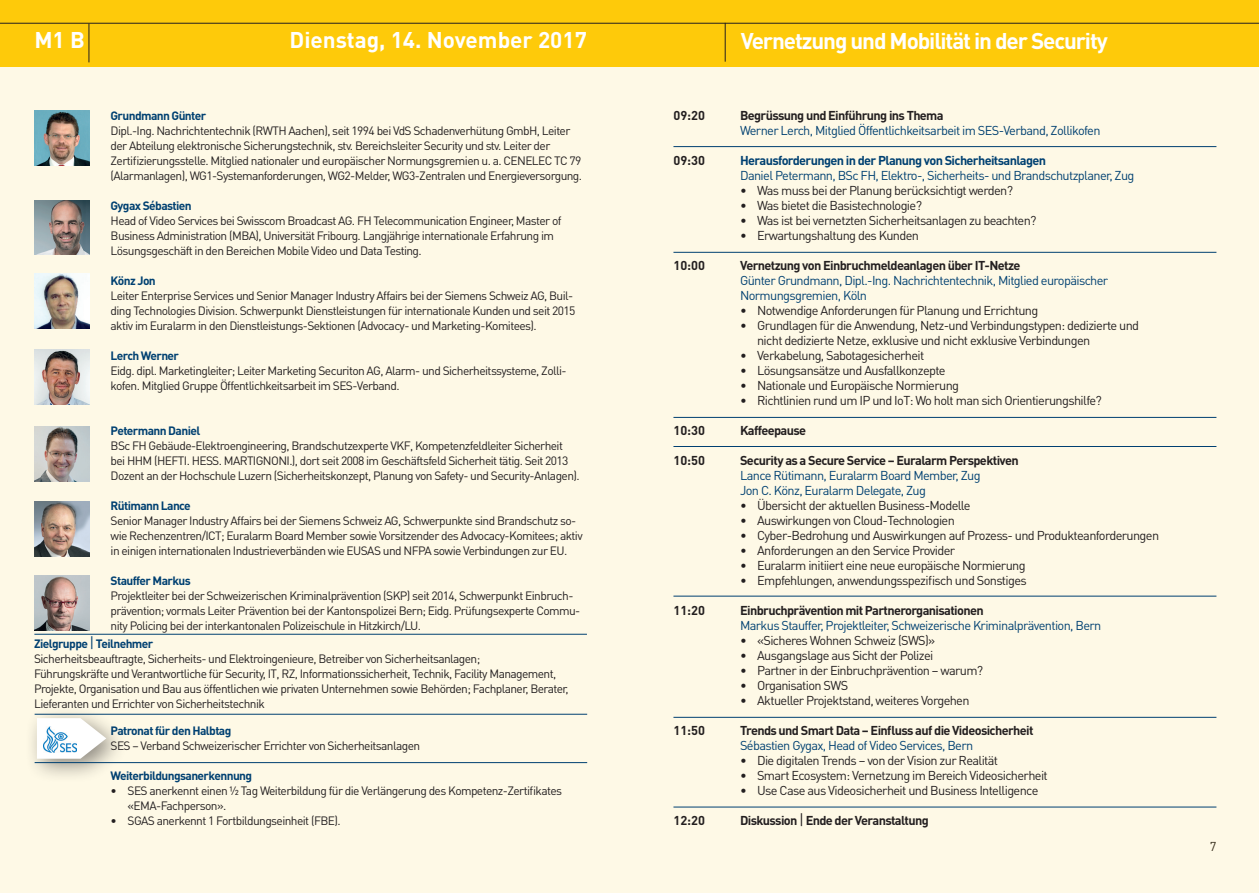
<style>
.page{position:relative;width:1259px;height:893px;background:#fff}
.page>*{position:absolute;margin:0;border:0;box-sizing:border-box;transform-origin:0 0}
.t1{font:700 22.5px "DINOT";letter-spacing:-.05em;color:#fff}
.t2{font:700 22.5px "DINOT";color:#fff}
.t3{font:12.75px/15px "DINOT";letter-spacing:-.05em;color:#231f20}
.t4{font:12.75px/15px "DINOT";letter-spacing:-.05em;color:#004071}
.t5{font:700 12.75px "DINOT";letter-spacing:-.05em;color:#231f20}
.t6{font:700 12.75px "DINOT";letter-spacing:-.05em;color:#004071}
.t7{font:12px/15px "DINOT";letter-spacing:-.05em;color:#231f20}
.t8{font:700 12px "DINOT";letter-spacing:-.05em;color:#004071}
.s1{font-weight:700;color:#004071}
.s2{font-size:15px;color:#004071}
.s3{font-weight:400;font-size:15px}
</style>
<div class="page">
<div style="left:0;top:63px;width:1259px;height:830px;background:#fef9e6"></div>
<div style="left:0;top:0;width:1259px;height:67px;background:#feca0a"></div>
<hr style="left:0;top:23px;width:1259px;height:1px;background:#231f20">
<hr style="left:725px;top:23px;width:1px;height:39px;background:#231f20">
<hr style="left:89px;top:24px;width:1px;height:38px;background:#231f20">
<img style="left:34px;top:427px;width:55px;height:54px">
<img style="left:34px;top:576px;width:55px;height:55px">
<img style="left:35px;top:350px;width:55px;height:55px">
<img style="left:35px;top:111px;width:54px;height:54px">
<hr style="left:673px;top:146px;width:543px;height:1px;background:#004071">
<hr style="left:673px;top:252px;width:543px;height:1px;background:#004071">
<hr style="left:673px;top:417px;width:543px;height:1px;background:#004071">
<hr style="left:673px;top:446px;width:543px;height:1px;background:#004071">
<hr style="left:673px;top:596px;width:543px;height:1px;background:#004071">
<hr style="left:673px;top:717px;width:543px;height:1px;background:#004071">
<hr style="left:673px;top:807px;width:543px;height:1px;background:#004071">
<hr style="left:35px;top:714px;width:552px;height:1px;background:#004071">
<div style="left:25px;top:706px;width:104px;height:78px;background:#231f20;opacity:.5"></div>
<svg style="left:37px;top:718px;width:69px;height:41px"></svg>
<img style="left:44px;top:726px;width:33px;height:26px">
<hr style="left:35px;top:762px;width:552px;height:1px;background:#004071">
<img style="left:35px;top:273px;width:55px;height:55px">
<img style="left:34px;top:501px;width:55px;height:55px">
<hr style="left:34px;top:634px;width:553px;height:1px;background:#004071">
<img style="left:35px;top:200px;width:54px;height:55px">
<h1 class="t2" style="left:289px;top:25px;width:299px">Dienstag, 14. November 2017</h1>
<h1 class="t1" style="left:34px;top:25px;width:52px">M1 B</h1>
<h1 class="t1" style="left:740px;top:25px;width:369px">Vernetzung und Mobilität in der Security</h1>
<p class="t8" style="left:111px;top:107px;width:97px">Grundmann Günter</p>
<p class="t7" style="left:111px;top:122px;width:473px">Dipl.-Ing. Nachrichtentechnik (RWTH Aachen), seit 1994 bei VdS Schadenverhütung GmbH, Leiter der Abteilung elektronische Sicherungstechnik, stv. Bereichsleiter Security und stv. Leiter der Zertifizierungsstelle. Mitglied nationaler und europäischer Normungsgremien u. a. CENELEC TC 79 (Alarmanlagen), WG1-Systemanforderungen, WG2-Melder, WG3-Zentralen und Energieversorgung.</p>
<p class="t8" style="left:111px;top:197px;width:83px">Gygax Sébastien</p>
<p class="t7" style="left:111px;top:212px;width:452px">Head of Video Services bei Swisscom Broadcast AG. FH Telecommunication Engineer, Master of<br>Business Administration (MBA), Universität Fribourg. Langjährige internationale Erfahrung im<br>Lösungsgeschäft in den Bereichen Mobile Video und Data Testing.</p>
<p class="t8" style="left:111px;top:272px;width:47px">Könz Jon</p>
<p class="t7" style="left:111px;top:287px;width:466px">Leiter Enterprise Services und Senior Manager Industry Affairs bei der Siemens Schweiz AG, Buil&shy;ding Technologies Division. Schwerpunkt Dienstleistungen für internationale Kunden und seit 2015 aktiv im Euralarm in den Dienstleistungs-Sektionen (Advocacy- und Marketing-Komitees).</p>
<p class="t8" style="left:111px;top:347px;width:70px">Lerch Werner</p>
<p class="t7" style="left:111px;top:362px;width:457px">Eidg. dipl. Marketingleiter; Leiter Marketing Securiton AG, Alarm- und Sicherheitssysteme, Zolli&shy;kofen. Mitglied Gruppe Öffentlichkeitsarbeit im SES-Verband.</p>
<p class="t8" style="left:111px;top:422px;width:91px">Petermann Daniel</p>
<p class="t7" style="left:111px;top:437px;width:470px">BSc FH Gebäude-Elektroengineering, Brandschutzexperte VKF, Kompetenzfeldleiter Sicherheit bei HHM (HEFTI. HESS. MARTIGNONI.), dort seit 2008 im Geschäftsfeld Sicherheit tätig. Seit 2013<br>Dozent an der Hochschule Luzern (Sicherheitskonzept, Planung von Safety- und Security-Anlagen).</p>
<p class="t8" style="left:111px;top:497px;width:82px">Rütimann Lance</p>
<p class="t7" style="left:111px;top:512px;width:474px">Senior Manager Industry Affairs bei der Siemens Schweiz AG, Schwerpunkte sind Brandschutz so&shy;wie Rechenzentren/ICT; Euralarm Board Member sowie Vorsitzender des Advocacy-Komitees; aktiv in einigen internationalen Industrieverbänden wie EUSAS und NFPA sowie Verbindungen zur EU.</p>
<p class="t8" style="left:111px;top:572px;width:82px">Stauffer Markus</p>
<p class="t7" style="left:111px;top:587px;width:471px">Projektleiter bei der Schweizerischen Kriminalprävention (SKP) seit 2014, Schwerpunkt Einbruch&shy;prävention; vormals Leiter Prävention bei der Kantonspolizei Bern; Eidg. Prüfungsexperte Commu&shy;nity Policing bei der interkantonalen Polizeischule in Hitzkirch/LU.</p>
<p class="t7" style="left:34px;top:636px;width:536px"><span class="s1">Zielgruppe</span> <span class="s2">|</span> <span class="s1">Teilnehmer<br></span>Sicherheitsbeauftragte, Sicherheits- und Elektroingenieure, Betreiber von Sicherheitsanlagen;<br>Führungskräfte und Verantwortliche für Security, IT, RZ, Informationssicherheit, Technik, Facility Management, Projekte, Organisation und Bau aus öffentlichen wie privaten Unternehmen sowie Behörden; Fachplaner, Berater, Lieferanten und Errichter von Sicherheitstechnik</p>
<p class="t8" style="left:111px;top:722px;width:122px">Patronat für den Halbtag</p>
<p class="t7" style="left:111px;top:737px;width:311px">SES – Verband Schweizerischer Errichter von Sicherheitsanlagen</p>
<p class="t8" style="left:111px;top:767px;width:143px">Weiterbildungsanerkennung</p>
<p class="t7" style="left:128px;top:782px;width:436px;text-indent:-17px">• SES anerkennt einen ½ Tag Weiterbildung für die Verlängerung des Kompetenz-Zertifikates «EMA-Fachperson».</p>
<p class="t7" style="left:111px;top:812px;width:232px">• SGAS anerkennt 1 Fortbildungseinheit (FBE).</p>
<p class="t5" style="left:673px;top:107px;width:33px">09:20</p>
<p class="t5" style="left:673px;top:152px;width:33px">09:30</p>
<p class="t5" style="left:673px;top:257px;width:33px">10:00</p>
<p class="t5" style="left:673px;top:422px;width:33px">10:30</p>
<p class="t5" style="left:673px;top:452px;width:33px">10:50</p>
<p class="t5" style="left:673px;top:602px;width:33px">11:20</p>
<p class="t5" style="left:673px;top:722px;width:33px">11:50</p>
<p class="t5" style="left:673px;top:812px;width:33px">12:20</p>
<p class="t5" style="left:740px;top:107px;width:205px">Begrüssung und Einführung ins Thema</p>
<p class="t4" style="left:740px;top:123px;width:362px">Werner Lerch, Mitglied Öffentlichkeitsarbeit im SES-Verband, Zollikofen</p>
<p class="t6" style="left:740px;top:152px;width:308px">Herausforderungen in der Planung von Sicherheitsanlagen</p>
<p class="t4" style="left:740px;top:168px;width:396px">Daniel Petermann, BSc FH, Elektro-, Sicherheits- und Brandschutzplaner, Zug</p>
<p class="t3" style="left:740px;top:183px;width:274px">• Was muss bei der Planung berücksichtigt werden?</p>
<p class="t3" style="left:740px;top:198px;width:183px">• Was bietet die Basistechnologie?</p>
<p class="t3" style="left:740px;top:213px;width:298px">• Was ist bei vernetzten Sicherheitsanlagen zu beachten?</p>
<p class="t3" style="left:740px;top:228px;width:180px">• Erwartungshaltung des Kunden</p>
<p class="t5" style="left:740px;top:257px;width:282px">Vernetzung von Einbruchmeldeanlagen über IT-Netze</p>
<p class="t4" style="left:740px;top:273px;width:370px">Günter Grundmann, Dipl.-Ing. Nachrichtentechnik, Mitglied europäischer<br>Normungsgremien, Köln</p>
<p class="t3" style="left:740px;top:303px;width:300px">• Notwendige Anforderungen für Planung und Errichtung</p>
<p class="t3" style="left:757px;top:318px;width:384px;text-indent:-17px">• Grundlagen für die Anwendung, Netz-und Verbindungstypen: dedizierte und nicht dedizierte Netze, exklusive und nicht exklusive Verbindungen</p>
<p class="t3" style="left:740px;top:348px;width:186px">• Verkabelung, Sabotagesicherheit</p>
<p class="t3" style="left:740px;top:363px;width:207px">• Lösungsansätze und Ausfallkonzepte</p>
<p class="t3" style="left:740px;top:378px;width:221px">• Nationale und Europäische Normierung</p>
<p class="t3" style="left:740px;top:393px;width:363px">• Richtlinien rund um IP und IoT: Wo holt man sich Orientierungshilfe?</p>
<p class="t5" style="left:740px;top:422px;width:68px">Kaffeepause</p>
<p class="t5" style="left:740px;top:452px;width:280px">Security as a Secure Service – Euralarm Perspektiven</p>
<p class="t4" style="left:740px;top:468px;width:242px">Lance Rütimann, Euralarm Board Member, Zug<br>Jon C. Könz, Euralarm Delegate, Zug</p>
<p class="t3" style="left:740px;top:498px;width:232px">• Übersicht der aktuellen Business-Modelle</p>
<p class="t3" style="left:740px;top:513px;width:216px">• Auswirkungen von Cloud-Technologien</p>
<p class="t3" style="left:740px;top:528px;width:420px">• Cyber-Bedrohung und Auswirkungen auf Prozess- und Produkteanforderungen</p>
<p class="t3" style="left:740px;top:543px;width:217px">• Anforderungen an den Service Provider</p>
<p class="t3" style="left:740px;top:558px;width:287px">• Euralarm initiiert eine neue europäische Normierung</p>
<p class="t3" style="left:740px;top:573px;width:288px">• Empfehlungen, anwendungsspezifisch und Sonstiges</p>
<p class="t5" style="left:740px;top:602px;width:245px">Einbruchprävention mit Partnerorganisationen</p>
<p class="t4" style="left:740px;top:618px;width:363px">Markus Stauffer, Projektleiter, Schweizerische Kriminalprävention, Bern</p>
<p class="t3" style="left:740px;top:633px;width:197px">• «Sicheres Wohnen Schweiz (SWS)»</p>
<p class="t3" style="left:740px;top:648px;width:195px">• Ausgangslage aus Sicht der Polizei</p>
<p class="t3" style="left:740px;top:663px;width:245px">• Partner in der Einbruchprävention – warum?</p>
<p class="t3" style="left:740px;top:678px;width:110px">• Organisation SWS</p>
<p class="t3" style="left:740px;top:692px;width:231px">• Aktueller Projektstand, weiteres Vorgehen</p>
<p class="t5" style="left:740px;top:722px;width:295px">Trends und Smart Data – Einfluss auf die Videosicherheit</p>
<p class="t4" style="left:740px;top:737px;width:235px">Sébastien Gygax, Head of Video Services, Bern</p>
<p class="t3" style="left:740px;top:752px;width:259px">• Die digitalen Trends – von der Vision zur Realität</p>
<p class="t3" style="left:740px;top:767px;width:309px">• Smart Ecosystem: Vernetzung im Bereich Videosicherheit</p>
<p class="t3" style="left:740px;top:782px;width:300px">• Use Case aus Videosicherheit und Business Intelligence</p>
<p class="t5" style="left:740px;top:812px;width:190px">Diskussion <span class="s3">|</span> Ende der Veranstaltung</p>
<p class="t3" style="left:1209px;top:838px;width:8px">7</p>
</div>
